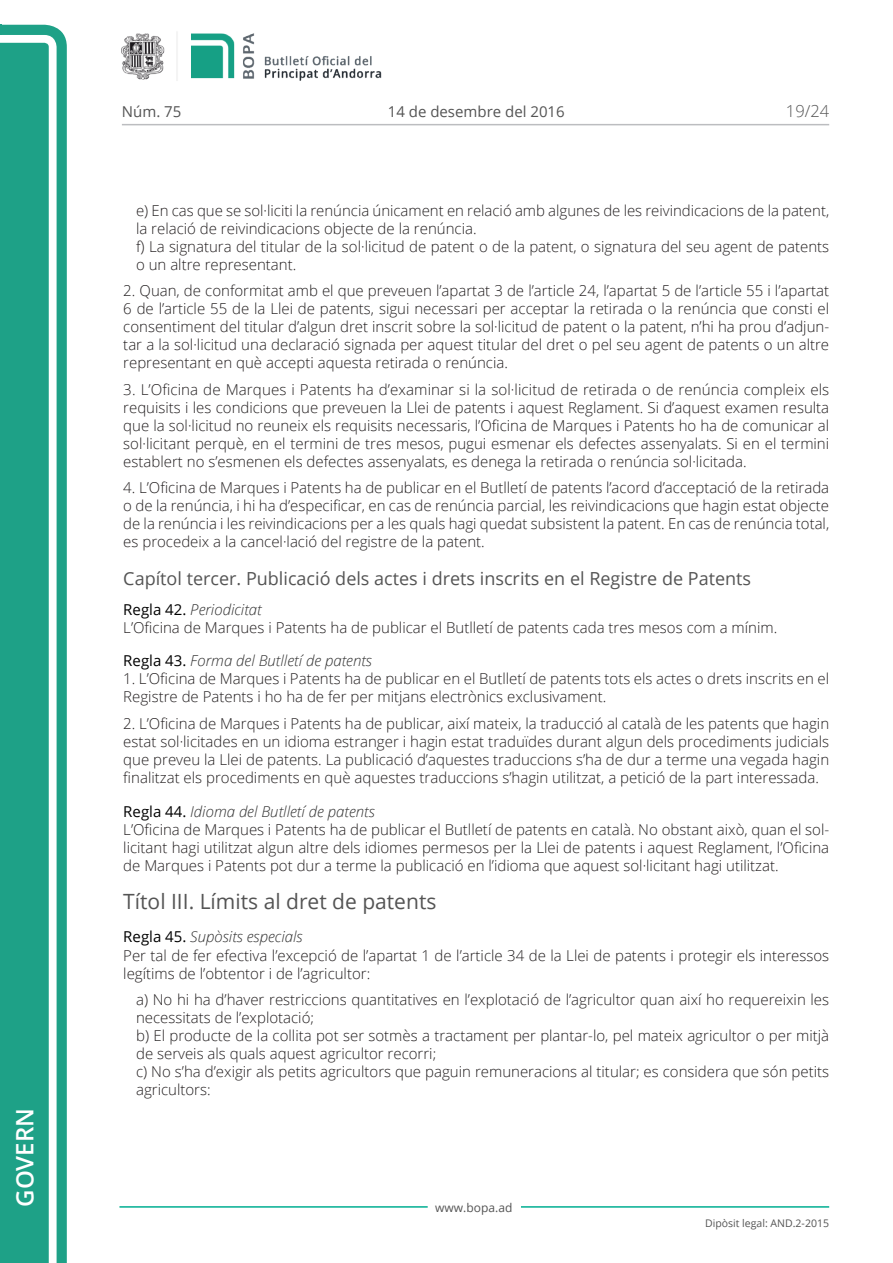
<style>
.page{position:relative;width:893px;height:1263px;background:#fff}
.page>*{position:absolute;margin:0;border:0;box-sizing:border-box;transform-origin:0 0}
.t1{font:600 24px "Open Sans";color:#fff}
.Titol_4{font:21px "Open Sans";color:#545454}
.Titol_6{font:18px "Open Sans";color:#545454}
.t2{font:300 16.5px "Open Sans";color:#545454}
.Body_text{font:300 15px/18px "Open Sans";color:#231f20;text-align:justify}
.Body_text_NOS{font:300 15px/18px "Open Sans";color:#231f20}
.Titol_7{font:italic 300 15px "Open Sans";color:#303030}
.Body_text_i{font:300 15px/18px "Open Sans";color:#231f20}
.t3{font:15px "Open Sans";color:#545454}
.t4{font:12px "Open Sans";color:#545454}
.t5{font:10.5px "Open Sans";color:#545454}
.s1{font-weight:400;font-style:normal;color:#000}
</style>
<div class="page">
<svg style="left:0;top:25px;width:67px;height:1238px;fill:#1ea187"></svg>
<div style="left:0;top:43px;width:49px;height:1220px;background:#1ea187"></div>
<img style="left:122px;top:32px;width:260px;height:49px">
<hr style="left:119px;top:1206px;width:309px;height:2px;background:#00ae91">
<hr style="left:521px;top:1206px;width:308px;height:2px;background:#00ae91">
<hr style="left:122px;top:124px;width:707px;height:1px;background:#bcbdc0">
<h1 class="t1" style="left:8px;top:1207px;width:100px;rotate:-90deg">Govern</h1>
<p class="t3" style="left:122px;top:102px;width:61px">Núm. 75</p>
<p class="t3" style="left:388px;top:102px;width:178px">14 de desembre del 2016</p>
<p class="t2" style="left:786px;top:100px;width:45px">19/24</p>
<p class="Body_text_NOS" style="left:136px;top:201px;width:695px">e) En cas que se sol·liciti la renúncia únicament en relació amb algunes de les reivindicacions de la patent, la relació de reivindicacions objecte de la renúncia.</p>
<p class="Body_text_i" style="left:136px;top:237px;width:695px">f) La signatura del titular de la sol·licitud de patent o de la patent, o signatura del seu agent de patents o un altre representant.</p>
<p class="Body_text" style="left:123px;top:281px;width:707px">2. Quan, de conformitat amb el que preveuen l’apartat 3 de l’article 24, l’apartat 5 de l’article 55 i l’apartat 6 de l’article 55 de la Llei de patents, sigui necessari per acceptar la retirada o la renúncia que consti el consentiment del titular d’algun dret inscrit sobre la sol·licitud de patent o la patent, n’hi ha prou d’adjun&shy;tar a la sol·licitud una declaració signada per aquest titular del dret o pel seu agent de patents o un altre representant en què accepti aquesta retirada o renúncia.</p>
<p class="Body_text" style="left:123px;top:380px;width:707px">3. L’Oficina de Marques i Patents ha d’examinar si la sol·licitud de retirada o de renúncia compleix els requisits i les condicions que preveuen la Llei de patents i aquest Reglament. Si d’aquest examen resulta que la sol·licitud no reuneix els requisits necessaris, l’Oficina de Marques i Patents ho ha de comunicar al sol·licitant perquè, en el termini de tres mesos, pugui esmenar els defectes assenyalats. Si en el termini establert no s’esmenen els defectes assenyalats, es denega la retirada o renúncia sol·licitada.</p>
<p class="Body_text" style="left:123px;top:478px;width:707px">4. L’Oficina de Marques i Patents ha de publicar en el Butlletí de patents l’acord d’acceptació de la retirada o de la renúncia, i hi ha d’especificar, en cas de renúncia parcial, les reivindicacions que hagin estat objecte de la renúncia i les reivindicacions per a les quals hagi quedat subsistent la patent. En cas de renúncia total, es procedeix a la cancel·lació del registre de la patent.</p>
<p class="Titol_6" style="left:123px;top:566px;width:629px">Capítol tercer. Publicació dels actes i drets inscrits en el Registre de Patents</p>
<p class="Titol_7" style="left:123px;top:599px;width:140px"><span class="s1">Regla 42.</span> Periodicitat</p>
<p class="Body_text" style="left:123px;top:618px;width:655px">L’Oficina de Marques i Patents ha de publicar el Butlletí de patents cada tres mesos com a mínim.</p>
<p class="Titol_7" style="left:123px;top:651px;width:250px"><span class="s1">Regla 43.</span> Forma del Butlletí de patents</p>
<p class="Body_text" style="left:123px;top:670px;width:707px">1. L’Oficina de Marques i Patents ha de publicar en el Butlletí de patents tots els actes o drets inscrits en el<br>Registre de Patents i ho ha de fer per mitjans electrònics exclusivament.</p>
<p class="Body_text" style="left:123px;top:714px;width:707px">2. L’Oficina de Marques i Patents ha de publicar, així mateix, la traducció al català de les patents que hagin estat sol·licitades en un idioma estranger i hagin estat traduïdes durant algun dels procediments judicials que preveu la Llei de patents. La publicació d’aquestes traduccions s’ha de dur a terme una vegada hagin finalitzat els procediments en què aquestes traduccions s’hagin utilitzat, a petició de la part interessada.</p>
<p class="Titol_7" style="left:123px;top:801px;width:253px"><span class="s1">Regla 44.</span> Idioma del Butlletí de patents</p>
<p class="Body_text" style="left:123px;top:820px;width:707px">L’Oficina de Marques i Patents ha de publicar el Butlletí de patents en català. No obstant això, quan el sol· licitant hagi utilitzat algun altre dels idiomes permesos per la Llei de patents i aquest Reglament, l’Oficina de Marques i Patents pot dur a terme la publicació en l’idioma que aquest sol·licitant hagi utilitzat.</p>
<p class="Titol_4" style="left:123px;top:887px;width:315px">Títol III. Límits al dret de patents</p>
<p class="Titol_7" style="left:123px;top:927px;width:181px"><span class="s1">Regla 45.</span> Supòsits especials</p>
<p class="Body_text" style="left:123px;top:946px;width:707px">Per tal de fer efectiva l’excepció de l’apartat 1 de l’article 34 de la Llei de patents i protegir els interessos legítims de l’obtentor i de l’agricultor:</p>
<p class="Body_text_NOS" style="left:136px;top:990px;width:695px">a) No hi ha d’haver restriccions quantitatives en l’explotació de l’agricultor quan així ho requereixin les necessitats de l’explotació;</p>
<p class="Body_text_NOS" style="left:136px;top:1026px;width:695px">b) El producte de la collita pot ser sotmès a tractament per plantar-lo, pel mateix agricultor o per mitjà de serveis als quals aquest agricultor recorri;</p>
<p class="Body_text_NOS" style="left:136px;top:1062px;width:695px">c) No s’ha d’exigir als petits agricultors que paguin remuneracions al titular; es considera que són petits agricultors:</p>
<p class="t4" style="left:435px;top:1199px;width:79px">www.bopa.ad</p>
<p class="t5" style="left:705px;top:1216px;width:125px">Dipòsit legal: AND.2-2015</p>
</div>
